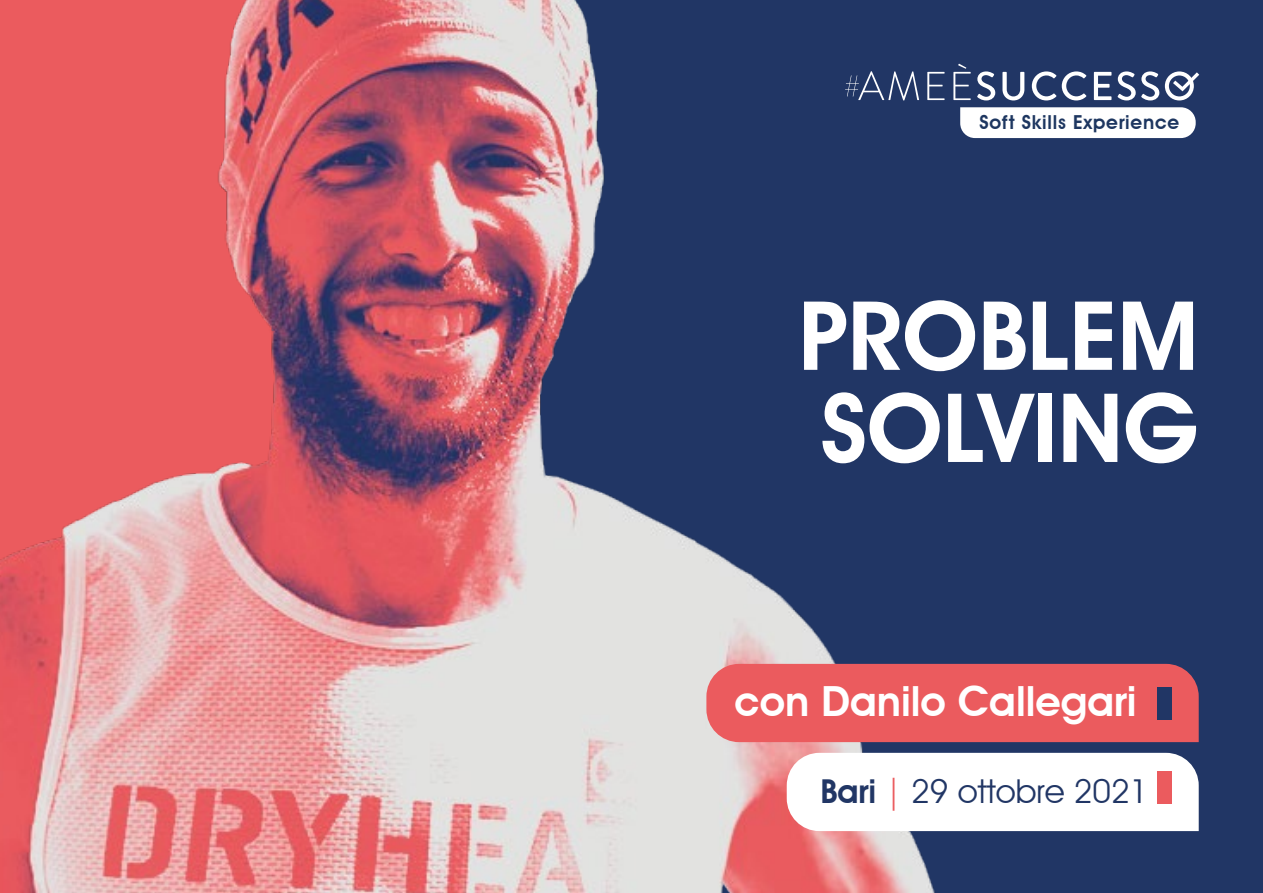
<style>
.page{position:relative;width:1263px;height:893px;background:#213665}
.page>*{position:absolute;margin:0;border:0;box-sizing:border-box;transform-origin:0 0}
.t1{font:600 96px/92.1px "Avant Garde IT Cby BT";color:#fff}
.t2{font:600 41.55px "Avant Garde IT Cby BT";color:#fff}
.t3{font:33px "Avant Garde IT Cby BT";color:#213665}
.t4{font:600 19.35px "Avant Garde IT Cby BT";letter-spacing:.04em;color:#1d3660}
.s1{font-weight:600}
.s2{color:#eb5b5e}
</style>
<div class="page">
<img style="left:0;top:0;width:982px;height:893px">
<div style="left:787px;top:753px;width:412px;height:78px;background:#fff"></div>
<div style="left:1157px;top:771px;width:15px;height:33px;background:#eb5b5e"></div>
<div style="left:706px;top:664px;width:493px;height:78px;background:#eb5b5e"></div>
<div style="left:1157px;top:687px;width:15px;height:32px;background:#213665"></div>
<div style="left:960px;top:107px;width:236px;height:31px;background:#fff"></div>
<svg style="left:927px;top:72px;width:17px;height:28px"></svg>
<svg style="left:953px;top:64px;width:18px;height:36px"></svg>
<svg style="left:977px;top:71px;width:18px;height:29px"></svg>
<svg style="left:1002px;top:72px;width:22px;height:28px"></svg>
<svg style="left:1032px;top:71px;width:24px;height:29px"></svg>
<svg style="left:1062px;top:71px;width:24px;height:29px"></svg>
<svg style="left:1094px;top:72px;width:17px;height:28px"></svg>
<svg style="left:1117px;top:71px;width:42px;height:29px"></svg>
<svg style="left:845px;top:71px;width:74px;height:29px"></svg>
<svg style="left:1165px;top:71px;width:34px;height:29px"></svg>
<p class="t4" style="left:979px;top:110px;width:201px">Soft Skills Experience</p>
<h1 class="t1" style="left:798px;top:289px;width:402px">PROBLEM<br>SOLVING</h1>
<h2 class="t2" style="left:735px;top:676px;width:403px">con Danilo Callegari</h2>
<h3 class="t3" style="left:820px;top:771px;width:329px"><span class="s1">Bari</span> <span class="s2">|</span> 29 ottobre 2021</h3>
</div>
